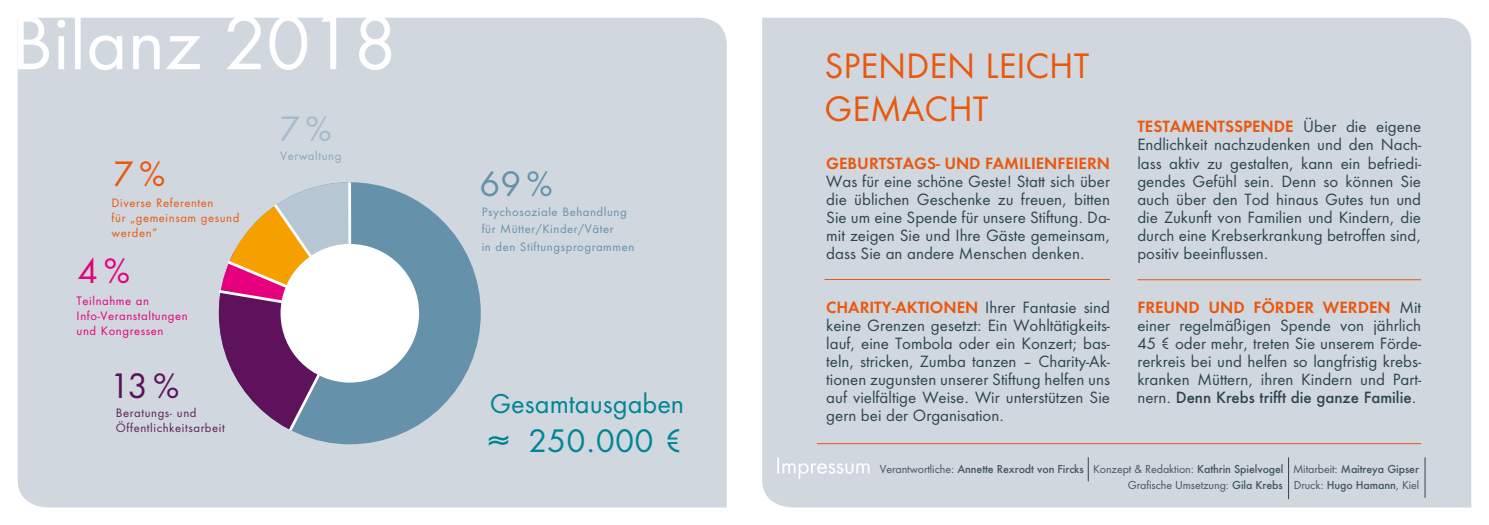
<style>
.page{position:relative;width:1489px;height:525px;background:#fff}
.page>*{position:absolute;margin:0;border:0;box-sizing:border-box;transform-origin:0 0}
.t1{font:32.5px/42.8px "Futura ND 4 Book Plain";color:#ea580c}
.t2{font:32.5px "Futura ND 4 Book Plain";color:#6592aa}
.t3{font:32.5px "Futura ND 4 Book Plain";color:#5d125b}
.t4{font:32.5px "Futura ND 4 Book Plain";color:#a6bbcb}
.t5{font:32.5px "Futura ND 4 Book Plain";color:#e6007d}
.t6{font:30px "Futura ND 4 Book Plain";letter-spacing:.025em;color:#008693}
.t7{font:25px "Futura ND 4 Book Plain";color:#008693}
.t8{font:15px/18px "Futura ND 4 Book Plain";color:#2d444f;text-align:justify}
.t9{font:15px "Futura ND 6 Demibold Plain";color:#ea580c}
.t10{font:15px "Futura ND 5 Medium SC";color:#2d444f}
.t11{font:11.25px/17.5px "Futura ND 4 Book Plain";letter-spacing:.05em;color:#6592aa}
.t12{font:11.25px/15px "Futura ND 4 Book Plain";letter-spacing:.05em;color:#e6007d}
.t13{font:11.25px/15px "Futura ND 4 Book Plain";letter-spacing:.05em;color:#ea580c}
.t14{font:11.25px/15px "Futura ND 4 Book Plain";letter-spacing:.05em;color:#5c1f56}
.t15{font:11.25px "Futura ND 4 Book Plain";letter-spacing:.05em;color:#87a6ba}
.t16{font:10.62px "Futura ND 5 Medium Plain";letter-spacing:-.01em;color:#425762}
.t17{font:10.62px "Futura ND 4 Book Plain";letter-spacing:-.01em;color:#425762}
.s1{font-family:"Futura ND 6 Demibold Plain";color:#ea580c}
.s2{font-family:"Futura ND 4 Book Plain";color:#2d444f}
.s3{font-family:"Futura ND 4 Book Plain"}
.s4{font-family:"Futura ND 5 Medium Plain"}
.s5{font-family:"Futura ND 5 Medium SC"}
</style>
<div class="page">
<div style="left:18px;top:17px;width:708px;height:490px;background:#d1d7df"></div>
<svg style="left:18px;top:17px;width:373px;height:53px"></svg>
<svg style="left:219px;top:182px;width:262px;height:262px;background:#91aec0"></svg>
<svg style="left:216px;top:182px;width:203px;height:257px"></svg>
<svg style="left:489px;top:435px;width:19px;height:10px"></svg>
<div style="left:762px;top:17px;width:708px;height:490px;background:#d1d7df"></div>
<hr style="left:824px;top:279px;width:285px;height:1px;background:#ea580c">
<hr style="left:1137px;top:279px;width:283px;height:1px;background:#ea580c">
<hr style="left:816px;top:443px;width:604px;height:1px;background:#ea580c">
<svg style="left:777px;top:457px;width:92px;height:22px"></svg>
<svg style="left:1087px;top:457px;width:1px;height:24px"></svg>
<hr style="left:1288px;top:457px;width:1px;height:42px;background:#2d444f">
<hr style="left:1424px;top:457px;width:1px;height:40px;background:#2d444f">
<h1 class="t1" style="left:113px;top:152px;width:54px">7%</h1>
<p class="t13" style="left:112px;top:195px;width:129px">Diverse Referenten<br>für „gemeinsam gesund werden“</p>
<h1 class="t5" style="left:78px;top:250px;width:54px">4%</h1>
<p class="t12" style="left:77px;top:293px;width:113px">Teilnahme an<br>Info-Veranstaltungen und Kongressen</p>
<h1 class="t3" style="left:110px;top:364px;width:71px">13%</h1>
<p class="t14" style="left:116px;top:405px;width:110px">Beratungs- und<br>Öffentlichkeitsarbeit</p>
<h1 class="t4" style="left:280px;top:108px;width:54px">7%</h1>
<p class="t15" style="left:280px;top:149px;width:63px">Verwaltung</p>
<h1 class="t2" style="left:480px;top:162px;width:74px">69%</h1>
<p class="t11" style="left:481px;top:203px;width:154px">Psychosoziale Behandlung für Mütter/Kinder/Väter<br>in den Stiftungsprogrammen</p>
<h3 class="t7" style="left:490px;top:387px;width:196px">Gesamtausgaben</h3>
<h2 class="t6" style="left:528px;top:421px;width:156px">250.000 €</h2>
<h1 class="t1" style="left:824px;top:45px;width:266px">SPENDEN LEICHT<br>GEMACHT</h1>
<p class="t9" style="left:826px;top:153px;width:285px">GEBURTSTAGS- UND FAMILIENFEIERN</p>
<p class="t8" style="left:826px;top:172px;width:285px">Was für eine schöne Geste! Statt sich über die üblichen Geschenke zu freuen, bitten Sie um eine Spende für unsere Stiftung. Da&shy;mit zeigen Sie und Ihre Gäste gemeinsam, dass Sie an andere Menschen denken.</p>
<p class="t8" style="left:826px;top:298px;width:285px"><span class="s1">CHARITY-AKTIONEN</span> Ihrer Fantasie sind keine Grenzen gesetzt: Ein Wohltätigkeits&shy;lauf, eine Tombola oder ein Konzert; bas&shy;teln, stricken, Zumba tanzen – Charity-Ak&shy;tionen zugunsten unserer Stiftung helfen uns auf vielfältige Weise. Wir unterstützen Sie gern bei der Organisation.</p>
<p class="t9" style="left:1137px;top:117px;width:285px">TESTAMENTSSPENDE <span class="s2">Über die eigene</span></p>
<p class="t8" style="left:1137px;top:136px;width:285px">Endlichkeit nachzudenken und den Nach&shy;lass aktiv zu gestalten, kann ein befriedi&shy;gendes Gefühl sein. Denn so können Sie auch über den Tod hinaus Gutes tun und die Zukunft von Familien und Kindern, die durch eine Krebserkrankung betroffen sind, positiv beeinflussen.</p>
<p class="t9" style="left:1137px;top:297px;width:285px">FREUND UND FÖRDER WERDEN <span class="s2">Mit</span></p>
<p class="t8" style="left:1137px;top:316px;width:285px">einer regelmäßigen Spende von jährlich 45 € oder mehr, treten Sie unserem Förde&shy;rerkreis bei und helfen so langfristig krebs&shy;kranken Müttern, ihren Kindern und Part-</p>
<p class="t10" style="left:1137px;top:387px;width:280px"><span class="s3">nern.</span> Denn Krebs trifft die ganze Familie<span class="s3">.</span></p>
<p class="t16" style="left:879px;top:462px;width:540px"><span class="s3">Verantwortliche:</span> Annette Rexrodt von Fircks <span class="s3">Konzept &amp; Redaktion:</span> Kathrin Spielvogel <span class="s3">Mitarbeit:</span> Maitreya Gipser</p>
<p class="t17" style="left:1127px;top:478px;width:293px">Grafische Umsetzung: <span class="s4">Gila Krebs</span> Druck: <span class="s5">Hugo Hamann</span>, Kiel</p>
</div>
